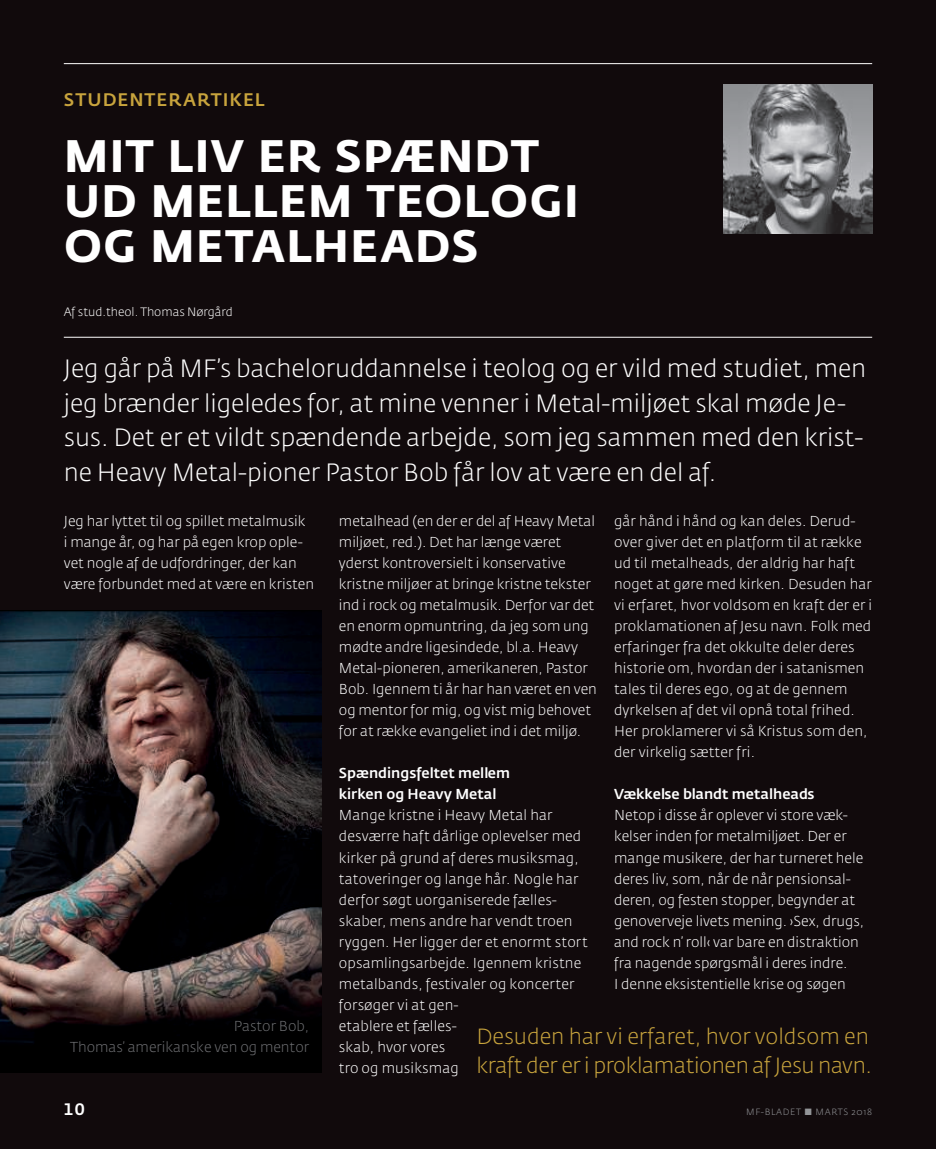
<style>
.page{position:relative;width:936px;height:1149px;background:#fff}
.page>*{position:absolute;margin:0;border:0;box-sizing:border-box;transform-origin:0 0}
.t1{font:700 45px/45px "Fedra Sans Pro";letter-spacing:.03em;color:#fff}
.t2{font:300 24.75px/34.5px "Fedra Sans Pro";color:#fff}
.t3{font:300 21.75px/28.5px "Fedra Sans Pro";letter-spacing:-.02em;color:#c8a43d}
.t4{font:500 18px "Fedra Sans Pro";letter-spacing:.055em;color:#c8a43d}
.t5{font:500 16.5px "Fedra Sans Pro";color:#fff}
.t6{font:300 14.25px/21px "Fedra Sans Pro";color:#fff}
.t7{font:500 14.25px/21px "Fedra Sans Pro";color:#fff}
.t8{font:300 14.25px/21px "Fedra Sans Pro";color:#6d6e71;text-align:right}
.t9{font:300 12px "Fedra Sans Pro";color:#fff}
.t10{font:300 9px "Fedra Sans Pro";letter-spacing:.075em;color:#939598}
</style>
<div class="page">
<div style="left:0;top:0;width:935px;height:1148px;background:#110a0c"></div>
<hr style="left:64px;top:63px;width:808px;height:1px;background:#fff">
<hr style="left:64px;top:337px;width:808px;height:1px;background:#fff">
<img style="left:723px;top:85px;width:149px;height:149px">
<img style="left:0;top:610px;width:322px;height:462px">
<p class="t4" style="left:64px;top:91px;width:202px">STUDENTERARTIKEL</p>
<h1 class="t1" style="left:64px;top:131px;width:516px">MIT LIV ER SPÆNDT<br>UD MELLEM TEOLOGI<br>OG METALHEADS</h1>
<p class="t9" style="left:64px;top:305px;width:170px">Af stud.theol. Thomas Nørgård</p>
<p class="t2" style="left:64px;top:352px;width:804px">Jeg går på MF’s bacheloruddannelse i teolog og er vild med studiet, men jeg brænder ligeledes for, at mine venner i Metal-miljøet skal møde Je&shy;sus. Det er et vildt spændende arbejde, som jeg sammen med den krist&shy;ne Heavy Metal-pioner Pastor Bob får lov at være en del af.</p>
<p class="t6" style="left:64px;top:511px;width:252px">Jeg har lyttet til og spillet metalmusik<br>i mange år, og har på egen krop ople&shy;vet nogle af de udfordringer, der kan være forbundet med at være en kristen</p>
<p class="t6" style="left:614px;top:511px;width:259px">går hånd i hånd og kan deles. Derud&shy;over giver det en platform til at række ud til metalheads, der aldrig har haft noget at gøre med kirken. Desuden har vi erfaret, hvor voldsom en kraft der er i proklamationen af Jesu navn. Folk med erfaringer fra det okkulte deler deres historie om, hvordan der i satanismen tales til deres ego, og at de gennem dyrkelsen af det vil opnå total frihed.<br>Her proklamerer vi så Kristus som den, der virkelig sætter fri.</p>
<p class="t7" style="left:614px;top:784px;width:202px">Vækkelse blandt metalheads</p>
<p class="t6" style="left:614px;top:805px;width:251px">Netop i disse år oplever vi store væk&shy;kelser inden for metalmiljøet. Der er mange musikere, der har turneret hele deres liv, som, når de når pensionsal&shy;deren, og festen stopper, begynder at genoverveje livets mening. ›Sex, drugs, and rock n’ roll‹ var bare en distraktion fra nagende spørgsmål i deres indre.<br>I denne eksistentielle krise og søgen</p>
<h3 class="t3" style="left:476px;top:1022px;width:397px">Desuden har vi erfaret, hvor voldsom en kraft der er i proklamationen af Jesu navn.</h3>
<p class="t5" style="left:64px;top:1100px;width:23px">10</p>
<p class="t10" style="left:746px;top:1106px;width:127px">MF-BLADET ■ MARTS 2018</p>
<p class="t6" style="left:339px;top:511px;width:259px">metalhead (en der er del af Heavy Metal miljøet, red.). Det har længe været yderst kontroversielt i konservative kristne miljøer at bringe kristne tekster ind i rock og metalmusik. Derfor var det en enorm opmuntring, da jeg som ung mødte andre ligesindede, bl.a. Heavy Metal-pioneren, amerikaneren, Pastor Bob. Igennem ti år har han været en ven og mentor for mig, og vist mig behovet for at række evangeliet ind i det miljø.</p>
<p class="t7" style="left:339px;top:763px;width:173px">Spændingsfeltet mellem kirken og Heavy Metal</p>
<p class="t6" style="left:339px;top:805px;width:250px">Mange kristne i Heavy Metal har desværre haft dårlige oplevelser med kirker på grund af deres musiksmag, tatoveringer og lange hår. Nogle har derfor søgt uorganiserede fælles&shy;skaber, mens andre har vendt troen ryggen. Her ligger der et enormt stort opsamlingsarbejde. Igennem kristne metalbands, festivaler og koncerter forsøger vi at gen-<br>etablere et fælles-<br>skab, hvor vores<br>tro og musiksmag</p>
<p class="t8" style="left:70px;top:1015px;width:240px">Pastor Bob,<br>Thomas’ amerikanske ven og mentor</p>
</div>
